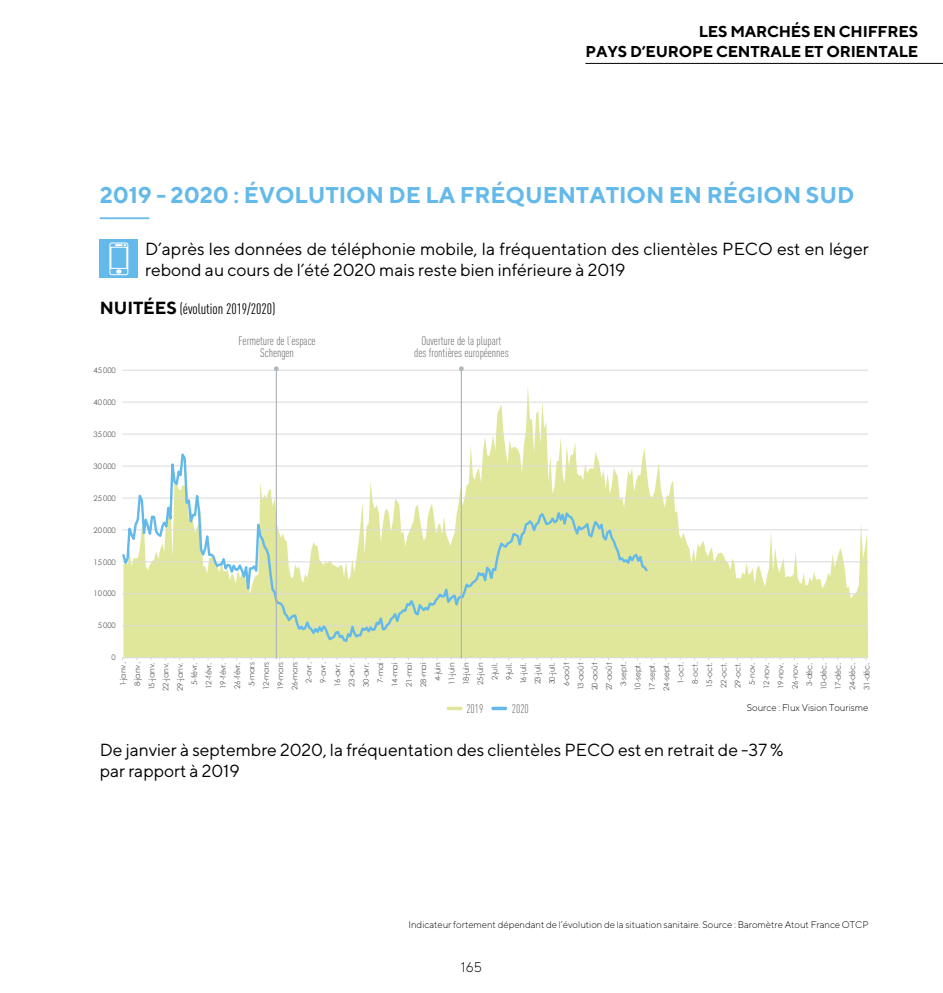
<style>
.page{position:relative;width:943px;height:993px;background:#fff}
.page>*{position:absolute;margin:0;border:0;box-sizing:border-box;transform-origin:0 0}
._15-Texte_courant_st{font:700 22.75px "TT Norms";letter-spacing:-.005em;color:#63b9e9}
._15-Texte_courant_st-2{font:17.5px/21px "TT Norms";letter-spacing:-.005em;color:#000}
._15-Texte_courant_st-3{font:700 15.75px/19.2px "TT Norms";letter-spacing:-.015em;color:#000;text-align:right}
._15-Texte_courant_st-4{font:14.88px "DIN Cond";letter-spacing:-.005em;color:#000}
.t1{font:300 14px "TT Norms";color:#000}
._15-Texte_courant_st-5{font:300 12.25px "DIN Cond";letter-spacing:-.005em;color:#575756}
._15-Texte_courant_st-6{font:300 9.62px "TT Norms";letter-spacing:-.005em;color:#000}
.t2{font:7.7px/14.3px "Century Gothic";letter-spacing:-.055em;color:#5b5a5a;text-align:right}
.t3{font:7.7px "Century Gothic";letter-spacing:-.03em;color:#5b5a5a}
.s1{font-family:"TT Norms";font-weight:700;font-size:17.5px}
</style>
<div class="page">
<hr style="left:100px;top:217px;width:49px;height:2px;background:#63b9e9">
<div style="left:100px;top:240px;width:38px;height:38px;background:#63b9e9"></div>
<svg style="left:109px;top:242px;width:20px;height:33px"></svg>
<svg style="left:123px;top:385px;width:745px;height:272px"></svg>
<hr style="left:122px;top:625px;width:746px;height:1px;background:#dad9d9">
<hr style="left:122px;top:593px;width:746px;height:1px;background:#dad9d9">
<hr style="left:122px;top:561px;width:746px;height:1px;background:#dad9d9">
<hr style="left:122px;top:529px;width:746px;height:1px;background:#dad9d9">
<hr style="left:122px;top:497px;width:746px;height:1px;background:#dad9d9">
<hr style="left:122px;top:465px;width:746px;height:1px;background:#dad9d9">
<hr style="left:122px;top:433px;width:746px;height:1px;background:#dad9d9">
<hr style="left:122px;top:401px;width:746px;height:1px;background:#dad9d9">
<hr style="left:122px;top:370px;width:746px;height:1px;background:#dad9d9">
<hr style="left:122px;top:657px;width:746px;height:1px;background:#dad9d9">
<svg style="left:122px;top:434px;width:528px;height:210px"></svg>
<hr style="left:276px;top:368px;width:1px;height:290px;background:#aeb6bb">
<svg style="left:274px;top:366px;width:5px;height:5px"></svg>
<hr style="left:461px;top:368px;width:1px;height:290px;background:#aeb6bb">
<svg style="left:459px;top:366px;width:5px;height:5px"></svg>
<svg style="left:448px;top:706px;width:13px;height:4px"></svg>
<svg style="left:493px;top:706px;width:12px;height:4px"></svg>
<hr style="left:585px;top:63px;width:358px;height:1px;background:#000">
<p class="_15-Texte_courant_st-3" style="left:585px;top:22px;width:334px">LES MARCHÉS EN CHIFFRES<br>PAYS D’EUROPE CENTRALE ET ORIENTALE</p>
<p class="_15-Texte_courant_st" style="left:100px;top:180px;width:756px">2019 - 2020 : ÉVOLUTION DE LA FRÉQUENTATION EN RÉGION SUD</p>
<p class="_15-Texte_courant_st-2" style="left:145px;top:238px;width:725px">D’après les données de téléphonie mobile, la fréquentation des clientèles PECO est en léger rebond au cours de l’été 2020 mais reste bien inférieure à 2019</p>
<p class="_15-Texte_courant_st-4" style="left:100px;top:300px;width:177px"><span class="s1">NUITÉES</span> (évolution 2019/2020)</p>
<p class="t3" style="left:94px;top:365px;width:24px">45 000</p>
<p class="t3" style="left:94px;top:397px;width:24px">40 000</p>
<p class="t3" style="left:94px;top:429px;width:24px">35 000</p>
<p class="t3" style="left:94px;top:461px;width:24px">30 000</p>
<p class="t3" style="left:94px;top:493px;width:24px">25 000</p>
<p class="t3" style="left:94px;top:525px;width:24px">20 000</p>
<p class="t3" style="left:94px;top:557px;width:24px">15 000</p>
<p class="t3" style="left:94px;top:588px;width:24px">10 000</p>
<p class="t3" style="left:98px;top:620px;width:20px">5 000</p>
<p class="t3" style="left:111px;top:652px;width:6px">0</p>
<p class="_15-Texte_courant_st-5" style="left:238px;top:333px;width:79px">Fermeture de l’espace</p>
<p class="_15-Texte_courant_st-5" style="left:260px;top:346px;width:35px">Schengen</p>
<p class="_15-Texte_courant_st-5" style="left:421px;top:333px;width:82px">Ouverture de la plupart</p>
<p class="_15-Texte_courant_st-5" style="left:414px;top:346px;width:96px">des frontières européennes</p>
<p class="t2" style="left:116px;top:690px;width:30px;rotate:-90deg">1-janv.<br>8-janv.<br>15-janv.<br>22-janv.<br>29-janv.<br>5-févr.<br>12-févr.<br>19-févr.<br>26-févr.<br>5-mars<br>12-mars<br>19-mars<br>26-mars<br>2-avr.<br>9-avr.<br>16-avr.<br>23-avr.<br>30-avr.<br>7-mai<br>14-mai<br>21-mai<br>28-mai<br>4-juin<br>11-juin<br>18-juin<br>25-juin<br>2-juil.<br>9-juil.<br>16-juil.<br>23-juil.<br>30-juil.<br>6-août<br>13-août<br>20-août<br>27-août<br>3-sept.<br>10-sept.<br>17-sept.<br>24-sept.<br>1-oct.<br>8-oct.<br>15-oct.<br>22-oct.<br>29-oct.<br>5-nov.<br>12-nov.<br>19-nov.<br>26-nov.<br>3-déc.<br>10-déc.<br>17-déc.<br>24-déc.<br>31-déc.</p>
<p class="_15-Texte_courant_st-5" style="left:466px;top:701px;width:18px">2019</p>
<p class="_15-Texte_courant_st-5" style="left:512px;top:701px;width:18px">2020</p>
<p class="_15-Texte_courant_st-6" style="left:746px;top:701px;width:123px">Source : Flux Vision Tourisme</p>
<p class="_15-Texte_courant_st-2" style="left:100px;top:738px;width:685px">De janvier à septembre 2020, la fréquentation des clientèles PECO est en retrait de -37 % par rapport à 2019</p>
<p class="_15-Texte_courant_st-6" style="left:408px;top:918px;width:461px">Indicateur fortement dépendant de l’évolution de la situation sanitaire. Source : Baromètre Atout France OTCP</p>
<h3 class="t1" style="left:461px;top:957px;width:23px">165</h3>
</div>
